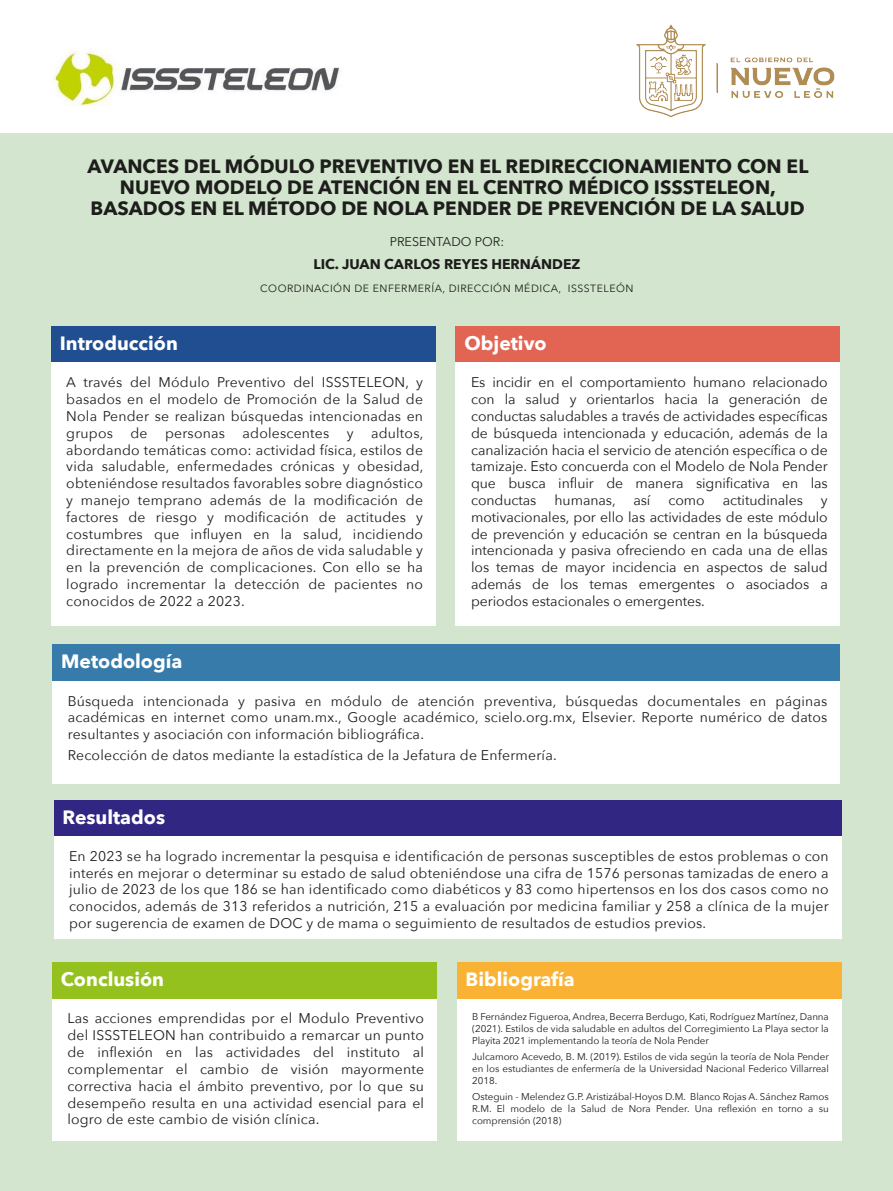
<style>
.page{position:relative;width:893px;height:1191px;background:#fff}
.page>*{position:absolute;margin:0;border:0;box-sizing:border-box;transform-origin:0 0}
.t1{font:700 19.25px/21px "Avenir Next";color:#1d1d1b;text-align:center}
.t2{font:700 19.25px "Avenir Next";color:#fff}
.t3{font:14px/16.8px "Avenir Next";letter-spacing:.015em;color:#1d1d1b;text-align:justify}
.t4{font:700 14px "Avenir Next";color:#1d1d1b}
.t5{font:14px "Avenir Next";letter-spacing:-.005em;color:#1d1d1b}
.t6{font:12.6px "Avenir Next";color:#1d1d1b}
.t7{font:10.5px "Avenir Next";letter-spacing:.05em;color:#1d1d1b}
.t8{font:9.8px/11.8px "Avenir Next";letter-spacing:-.005em;color:#1d1d1b;text-align:justify}
</style>
<div class="page">
<div style="left:0;top:134px;width:893px;height:1057px;background:#d3e5ce"></div>
<div style="left:51px;top:326px;width:384px;height:37px;background:#204e90"></div>
<div style="left:51px;top:363px;width:384px;height:263px;background:#fff"></div>
<div style="left:52px;top:644px;width:788px;height:37px;background:#367ba9"></div>
<div style="left:52px;top:681px;width:788px;height:102px;background:#fff"></div>
<div style="left:54px;top:800px;width:787px;height:36px;background:#312783"></div>
<div style="left:54px;top:836px;width:787px;height:103px;background:#fff"></div>
<div style="left:456px;top:326px;width:384px;height:37px;background:#e26452"></div>
<div style="left:456px;top:363px;width:384px;height:263px;background:#fff"></div>
<div style="left:52px;top:962px;width:385px;height:37px;background:#95c11f"></div>
<div style="left:52px;top:999px;width:385px;height:141px;background:#fff"></div>
<div style="left:457px;top:962px;width:384px;height:37px;background:#f9b233"></div>
<div style="left:457px;top:999px;width:384px;height:141px;background:#fff"></div>
<img style="left:53px;top:50px;width:286px;height:56px">
<img style="left:636px;top:25px;width:199px;height:92px">
<h1 class="t1" style="left:87px;top:156px;width:723px">AVANCES DEL MÓDULO PREVENTIVO EN EL REDIRECCIONAMIENTO CON EL<br>NUEVO MODELO DE ATENCIÓN EN EL CENTRO MÉDICO ISSSTELEON,<br>BASADOS EN EL MÉTODO DE NOLA PENDER DE PREVENCIÓN DE LA SALUD</h1>
<p class="t6" style="left:390px;top:231px;width:116px">PRESENTADO POR:</p>
<p class="t4" style="left:313px;top:252px;width:269px">LIC. JUAN CARLOS REYES HERNÁNDEZ</p>
<p class="t7" style="left:260px;top:279px;width:375px">COORDINACIÓN DE ENFERMERÍA, DIRECCIÓN MÉDICA, ISSSTELEÓN</p>
<h1 class="t2" style="left:60px;top:327px;width:120px">Introducción</h1>
<p class="t3" style="left:66px;top:373px;width:359px">A través del Módulo Preventivo del ISSSTELEON, y basados en el modelo de Promoción de la Salud de Nola Pender se realizan búsquedas intencionadas en grupos de personas adolescentes y adultos, abordando temáticas como: actividad física, estilos de vida saludable, enfermedades crónicas y obesidad, obteniéndose resultados favorables sobre diagnóstico y manejo temprano además de la modificación de factores de riesgo y modificación de actitudes y costumbres que influyen en la salud, incidiendo directamente en la mejora de años de vida saludable y en la prevención de complicaciones. Con ello se ha logrado incrementar la detección de pacientes no conocidos de 2022 a 2023.</p>
<h1 class="t2" style="left:464px;top:327px;width:84px">Objetivo</h1>
<p class="t3" style="left:471px;top:373px;width:358px">Es incidir en el comportamiento humano relacionado con la salud y orientarlos hacia la generación de conductas saludables a través de actividades específicas de búsqueda intencionada y educación, además de la canalización hacia el servicio de atención específica o de tamizaje. Esto concuerda con el Modelo de Nola Pender que busca influir de manera significativa en las conductas</p>
<p class="t5" style="left:554px;top:488px;width:63px">humanas,</p>
<p class="t3" style="left:633px;top:491px;width:19px">así</p>
<p class="t3" style="left:668px;top:491px;width:38px">como</p>
<p class="t5" style="left:723px;top:488px;width:82px">actitudinales</p>
<p class="t3" style="left:471px;top:491px;width:358px;text-indent:350px">y motivacionales, por ello las actividades de este módulo de prevención y educación se centran en la búsqueda intencionada y pasiva ofreciendo en cada una de ellas los temas de mayor incidencia en aspectos de salud además de los temas emergentes o asociados a periodos estacionales o emergentes.</p>
<h1 class="t2" style="left:61px;top:645px;width:123px">Metodología</h1>
<p class="t3" style="left:68px;top:691px;width:761px">Búsqueda intencionada y pasiva en módulo de atención preventiva, búsquedas documentales en páginas académicas en internet como unam.mx., Google académico, scielo.org.mx, Elsevier. Reporte numérico de datos resultantes y asociación con información bibliográfica.</p>
<p class="t3" style="left:68px;top:746px;width:490px">Recolección de datos mediante la estadística de la Jefatura de Enfermería.</p>
<h1 class="t2" style="left:62px;top:800px;width:104px">Resultados</h1>
<p class="t3" style="left:69px;top:847px;width:761px">En 2023 se ha logrado incrementar la pesquisa e identificación de personas susceptibles de estos problemas o con interés en mejorar o determinar su estado de salud obteniéndose una cifra de 1576 personas tamizadas de enero a julio de 2023 de los que 186 se han identificado como diabéticos y 83 como hipertensos en los dos casos como no conocidos, además de 313 referidos a nutrición, 215 a evaluación por medicina familiar y 258 a clínica de la mujer por sugerencia de examen de DOC y de mama o seguimiento de resultados de estudios previos.</p>
<h1 class="t2" style="left:61px;top:962px;width:105px">Conclusión</h1>
<p class="t3" style="left:67px;top:1009px;width:358px">Las acciones emprendidas por el Modulo Preventivo del ISSSTELEON han contribuido a remarcar un punto de inflexión en las actividades del instituto al complementar el cambio de visión mayormente correctiva hacia el ámbito preventivo, por lo que su desempeño resulta en una actividad esencial para el logro de este cambio de visión clínica.</p>
<h1 class="t2" style="left:466px;top:962px;width:111px">Bibliografía</h1>
<p class="t8" style="left:472px;top:1010px;width:358px">B Fernández Figueroa, Andrea, Becerra Berdugo, Kati, Rodríguez Martínez, Danna (2021). Estilos de vida saludable en adultos del Corregimiento La Playa sector la Playita 2021 implementando la teoría de Nola Pender</p>
<p class="t8" style="left:472px;top:1050px;width:358px">Julcamoro Acevedo, B. M. (2019). Estilos de vida según la teoría de Nola Pender en los estudiantes de enfermería de la Universidad Nacional Federico Villarreal 2018.</p>
<p class="t8" style="left:472px;top:1090px;width:358px">Osteguin - Melendez G.P. Aristizábal-Hoyos D.M. Blanco Rojas A. Sánchez Ramos R.M. El modelo de la Salud de Nora Pender. Una reflexión en torno a su comprensión (2018)</p>
</div>
